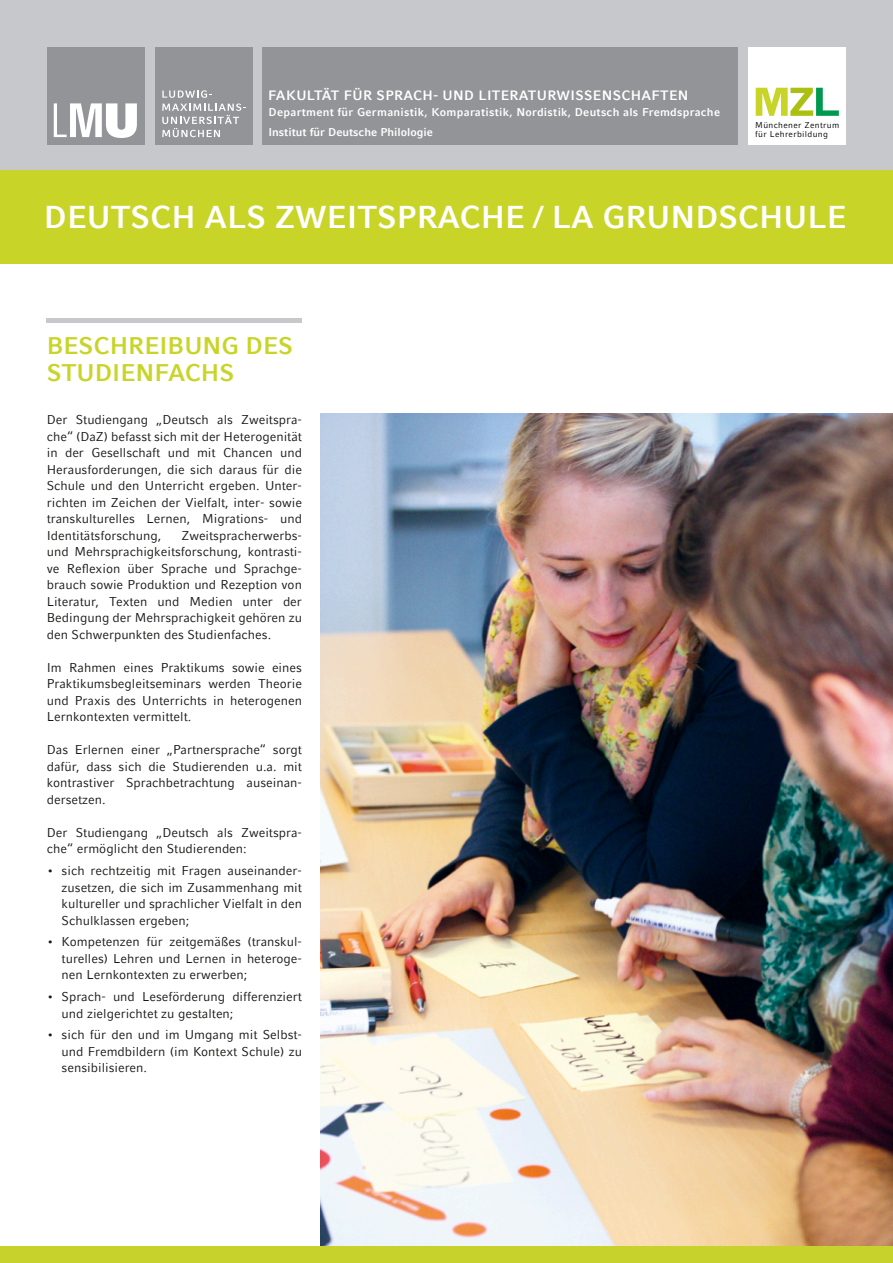
<style>
.page{position:relative;width:893px;height:1263px;background:#fff}
.page>*{position:absolute;margin:0;border:0;box-sizing:border-box;transform-origin:0 0}
.t1{font:700 31.5px "LMU Compatil Fact";color:#fff}
.t2{font:700 24px "LMU Compatil Fact";color:#c8d528}
.t3{font:700 13.5px "LMU Compatil Fact";letter-spacing:.025em;color:#fff}
.t4{font:12.75px "LMU Compatil Fact";color:#181715}
.t5{font:700 11.25px "LMU Compatil Fact";letter-spacing:.025em;color:#fff}
.t6{font:700 11.25px "LMU Compatil Fact";color:#fff}
.t7{font:8.4px/9.4px "LMU Compatil Fact";letter-spacing:.04em;color:#000}
</style>
<div class="page">
<div style="left:0;top:0;width:893px;height:176px;background:#c6c8cb"></div>
<div style="left:47px;top:47px;width:98px;height:98px;background:#939497"></div>
<div style="left:155px;top:47px;width:98px;height:98px;background:#939497"></div>
<svg style="left:54px;top:103px;width:83px;height:35px"></svg>
<svg style="left:162px;top:90px;width:84px;height:47px"></svg>
<div style="left:748px;top:47px;width:98px;height:97px;background:#fff"></div>
<svg style="left:756px;top:88px;width:83px;height:28px"></svg>
<div style="left:0;top:1246px;width:893px;height:17px;background:#c8d22c"></div>
<div style="left:0;top:170px;width:893px;height:94px;background:#c8d528"></div>
<hr style="left:47px;top:318px;width:255px;height:4px;background:#c6c8cb">
<div style="left:262px;top:47px;width:476px;height:98px;background:#939497"></div>
<img style="left:320px;top:414px;width:572px;height:832px">
<p class="t3" style="left:268px;top:90px;width:422px">FAKULTÄT FÜR SPRACH- UND LITERATURWISSENSCHAFTEN</p>
<p class="t5" style="left:269px;top:107px;width:453px">Department für Germanistik, Komparatistik, Nordistik, Deutsch als Fremdsprache</p>
<p class="t6" style="left:268px;top:128px;width:166px">Institut für Deutsche Philologie</p>
<p class="t7" style="left:755px;top:121px;width:86px">Münchener Zentrum für Lehrerbildung</p>
<p class="t1" style="left:44px;top:204px;width:804px">DEUTSCH ALS ZWEITSPRACHE / LA GRUNDSCHULE</p>
<p class="t2" style="left:47px;top:336px;width:248px">BESCHREIBUNG DES</p>
<p class="t2" style="left:47px;top:363px;width:189px">STUDIENFACHS</p>
<p class="t4" style="left:47px;top:415px;width:257px">Der Studiengang „Deutsch als Zweitspra-</p>
<p class="t4" style="left:47px;top:431px;width:257px">che“ (DaZ) befasst sich mit der Heterogenität</p>
<p class="t4" style="left:47px;top:448px;width:257px">in der Gesellschaft und mit Chancen und</p>
<p class="t4" style="left:47px;top:464px;width:257px">Herausforderungen, die sich daraus für die</p>
<p class="t4" style="left:47px;top:481px;width:257px">Schule und den Unterricht ergeben. Unter-</p>
<p class="t4" style="left:47px;top:497px;width:257px">richten im Zeichen der Vielfalt, inter- sowie</p>
<p class="t4" style="left:47px;top:514px;width:257px">transkulturelles Lernen, Migrations- und</p>
<p class="t4" style="left:47px;top:530px;width:116px">Identitätsforschung,</p>
<p class="t4" style="left:181px;top:530px;width:122px">Zweitspracherwerbs-</p>
<p class="t4" style="left:47px;top:547px;width:257px">und Mehrsprachigkeitsforschung, kontrasti-</p>
<p class="t4" style="left:47px;top:563px;width:257px">ve Reflexion über Sprache und Sprachge-</p>
<p class="t4" style="left:47px;top:580px;width:257px">brauch sowie Produktion und Rezeption von</p>
<p class="t4" style="left:47px;top:596px;width:257px">Literatur, Texten und Medien unter der</p>
<p class="t4" style="left:47px;top:613px;width:257px">Bedingung der Mehrsprachigkeit gehören zu</p>
<p class="t4" style="left:47px;top:629px;width:226px">den Schwerpunkten des Studienfaches.</p>
<p class="t4" style="left:47px;top:662px;width:257px">Im Rahmen eines Praktikums sowie eines</p>
<p class="t4" style="left:47px;top:679px;width:257px">Praktikumsbegleitseminars werden Theorie</p>
<p class="t4" style="left:47px;top:695px;width:257px">und Praxis des Unterrichts in heterogenen</p>
<p class="t4" style="left:47px;top:712px;width:146px">Lernkontexten vermittelt.</p>
<p class="t4" style="left:47px;top:745px;width:257px">Das Erlernen einer „Partnersprache“ sorgt</p>
<p class="t4" style="left:47px;top:761px;width:257px">dafür, dass sich die Studierenden u.a. mit</p>
<p class="t4" style="left:47px;top:778px;width:257px">kontrastiver Sprachbetrachtung auseinan-</p>
<p class="t4" style="left:47px;top:794px;width:60px">dersetzen.</p>
<p class="t4" style="left:47px;top:827px;width:257px">Der Studiengang „Deutsch als Zweitspra-</p>
<p class="t4" style="left:47px;top:844px;width:202px">che“ ermöglicht den Studierenden:</p>
<p class="t4" style="left:47px;top:866px;width:257px">• sich rechtzeitig mit Fragen auseinander-</p>
<p class="t4" style="left:62px;top:882px;width:242px">zusetzen, die sich im Zusammenhang mit</p>
<p class="t4" style="left:62px;top:899px;width:242px">kultureller und sprachlicher Vielfalt in den</p>
<p class="t4" style="left:62px;top:915px;width:129px">Schulklassen ergeben;</p>
<p class="t4" style="left:47px;top:937px;width:257px">• Kompetenzen für zeitgemäßes (transkul-</p>
<p class="t4" style="left:62px;top:953px;width:242px">turelles) Lehren und Lernen in heteroge-</p>
<p class="t4" style="left:62px;top:970px;width:187px">nen Lernkontexten zu erwerben;</p>
<p class="t4" style="left:47px;top:992px;width:257px">• Sprach- und Leseförderung differenziert</p>
<p class="t4" style="left:62px;top:1008px;width:173px">und zielgerichtet zu gestalten;</p>
<p class="t4" style="left:47px;top:1030px;width:257px">• sich für den und im Umgang mit Selbst-</p>
<p class="t4" style="left:62px;top:1046px;width:242px">und Fremdbildern (im Kontext Schule) zu</p>
<p class="t4" style="left:62px;top:1063px;width:87px">sensibilisieren.</p>
</div>
